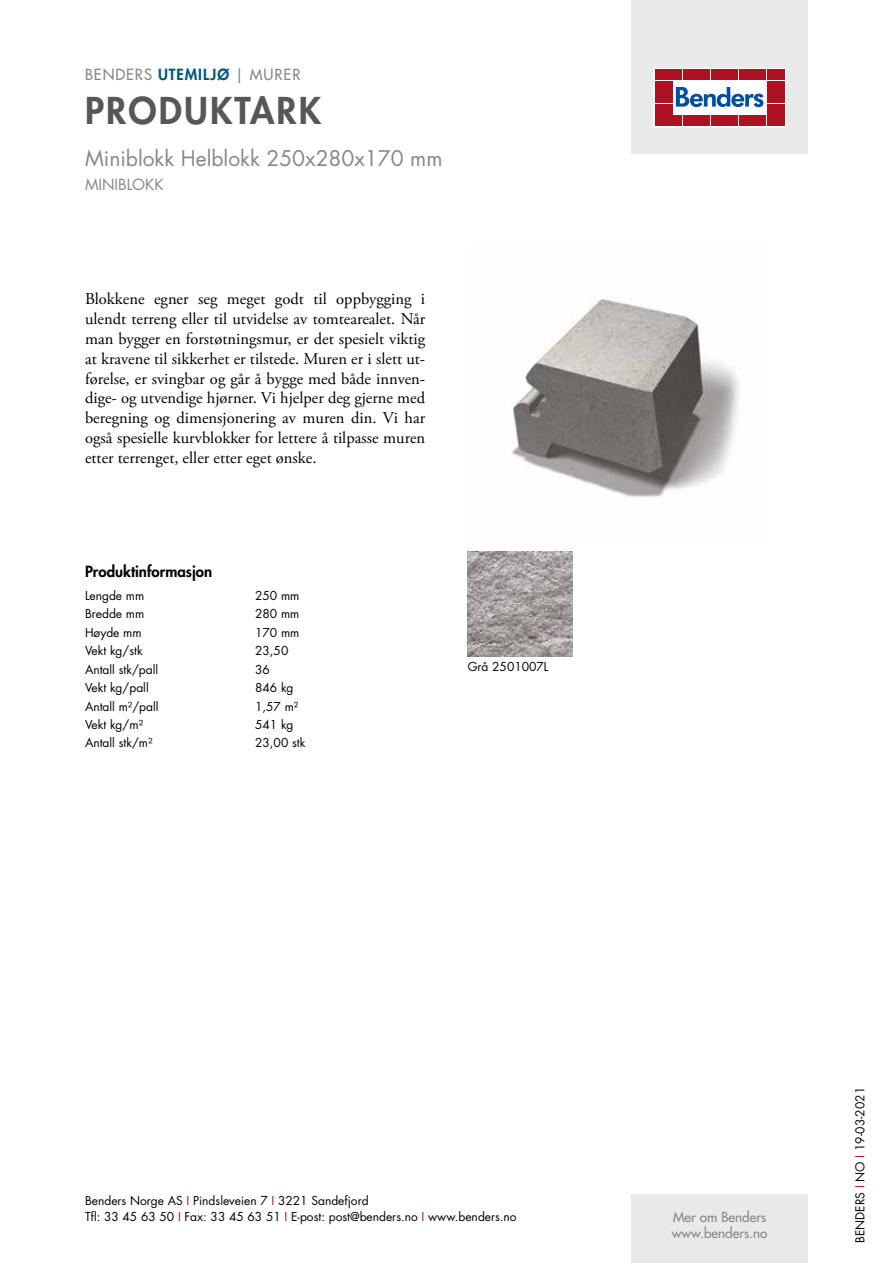
<style>
.page{position:relative;width:893px;height:1263px;background:#fff}
.page>*{position:absolute;margin:0;border:0;box-sizing:border-box;transform-origin:0 0}
.t1{font:800 36px "Futura Std";letter-spacing:.06em;color:#575756}
.t2{font:21px "Futura Std";color:#878787}
.t3{font:16.5px/19.8px "Adobe Garamond Pro";color:#000;text-align:justify}
.t4{font:500 15px "Futura Std";letter-spacing:.06em;color:#878787}
.t5{font:800 15px "Futura Std";color:#000}
.t6{font:15px "Futura Std";color:#878787}
.t7{font:500 13.5px/16.2px "Futura Std";color:#878787}
.t8{font:12px/16.5px "Futura Std";color:#000}
.s1{font-weight:800;color:#00577c}
.s2{color:#ae1122}
</style>
<div class="page">
<div style="left:631px;top:0;width:177px;height:153px;background:#e9e9e9"></div>
<div style="left:631px;top:1195px;width:177px;height:68px;background:#e9e9e9"></div>
<svg style="left:656px;top:70px;width:128px;height:55px;background:#ebc5ca"></svg>
<div style="left:654px;top:68px;width:132px;height:59px;border:1px solid #fff"></div>
<div style="left:655px;top:70px;width:8px;height:10px;background:#ae1122"></div>
<div style="left:664px;top:70px;width:8px;height:10px;background:#ae1122"></div>
<div style="left:655px;top:81px;width:8px;height:10px;background:#ae1122"></div>
<div style="left:664px;top:81px;width:8px;height:10px;background:#ae1122"></div>
<div style="left:655px;top:93px;width:8px;height:10px;background:#ae1122"></div>
<div style="left:664px;top:93px;width:8px;height:10px;background:#ae1122"></div>
<div style="left:655px;top:104px;width:8px;height:11px;background:#ae1122"></div>
<div style="left:664px;top:104px;width:8px;height:11px;background:#ae1122"></div>
<div style="left:655px;top:116px;width:8px;height:10px;background:#ae1122"></div>
<div style="left:664px;top:116px;width:8px;height:10px;background:#ae1122"></div>
<div style="left:674px;top:70px;width:8px;height:10px;background:#ae1122"></div>
<div style="left:683px;top:70px;width:8px;height:10px;background:#ae1122"></div>
<div style="left:692px;top:70px;width:8px;height:10px;background:#ae1122"></div>
<div style="left:702px;top:70px;width:8px;height:10px;background:#ae1122"></div>
<div style="left:711px;top:70px;width:8px;height:10px;background:#ae1122"></div>
<div style="left:720px;top:70px;width:8px;height:10px;background:#ae1122"></div>
<div style="left:730px;top:70px;width:8px;height:10px;background:#ae1122"></div>
<div style="left:739px;top:70px;width:8px;height:10px;background:#ae1122"></div>
<div style="left:748px;top:70px;width:8px;height:10px;background:#ae1122"></div>
<div style="left:758px;top:70px;width:8px;height:10px;background:#ae1122"></div>
<div style="left:674px;top:116px;width:8px;height:10px;background:#ae1122"></div>
<div style="left:683px;top:116px;width:8px;height:10px;background:#ae1122"></div>
<div style="left:692px;top:116px;width:8px;height:10px;background:#ae1122"></div>
<div style="left:702px;top:116px;width:8px;height:10px;background:#ae1122"></div>
<div style="left:711px;top:116px;width:8px;height:10px;background:#ae1122"></div>
<div style="left:720px;top:116px;width:8px;height:10px;background:#ae1122"></div>
<div style="left:730px;top:116px;width:8px;height:10px;background:#ae1122"></div>
<div style="left:739px;top:116px;width:8px;height:10px;background:#ae1122"></div>
<div style="left:748px;top:116px;width:8px;height:10px;background:#ae1122"></div>
<div style="left:758px;top:116px;width:8px;height:10px;background:#ae1122"></div>
<div style="left:767px;top:70px;width:8px;height:10px;background:#ae1122"></div>
<div style="left:776px;top:70px;width:8px;height:10px;background:#ae1122"></div>
<div style="left:767px;top:81px;width:8px;height:10px;background:#ae1122"></div>
<div style="left:776px;top:81px;width:8px;height:10px;background:#ae1122"></div>
<div style="left:767px;top:93px;width:8px;height:10px;background:#ae1122"></div>
<div style="left:776px;top:93px;width:8px;height:10px;background:#ae1122"></div>
<div style="left:767px;top:104px;width:8px;height:11px;background:#ae1122"></div>
<div style="left:776px;top:104px;width:8px;height:11px;background:#ae1122"></div>
<div style="left:767px;top:116px;width:8px;height:10px;background:#ae1122"></div>
<div style="left:776px;top:116px;width:8px;height:10px;background:#ae1122"></div>
<svg style="left:676px;top:87px;width:87px;height:20px;background:#89add2"></svg>
<img style="left:512px;top:299px;width:227px;height:198px">
<img style="left:468px;top:552px;width:105px;height:105px">
<p class="t4" style="left:85px;top:65px;width:217px">BENDERS <span class="s1">UTEMILJØ</span> | MURER</p>
<h1 class="t1" style="left:85px;top:87px;width:238px">PRODUKTARK</h1>
<p class="t2" style="left:85px;top:144px;width:359px">Miniblokk Helblokk 250x280x170 mm</p>
<p class="t6" style="left:85px;top:175px;width:80px">MINIBLOKK</p>
<p class="t3" style="left:85px;top:290px;width:342px">Blokkene egner seg meget godt til oppbygging i ulendt terreng eller til utvidelse av tomtearealet. Når man bygger en forstøtningsmur, er det spesielt viktig at kravene til sikkerhet er tilstede. Muren er i slett ut&shy;førelse, er svingbar og går å bygge med både innven&shy;dige- og utvendige hjørner. Vi hjelper deg gjerne med beregning og dimensjonering av muren din. Vi har også spesielle kurvblokker for lettere å tilpasse muren etter terrenget, eller etter eget ønske.</p>
<p class="t5" style="left:85px;top:562px;width:129px">Produktinformasjon</p>
<p class="t8" style="left:85px;top:587px;width:61px">Lengde mm</p>
<p class="t8" style="left:255px;top:587px;width:46px">250 mm</p>
<p class="t8" style="left:85px;top:606px;width:61px">Bredde mm</p>
<p class="t8" style="left:255px;top:606px;width:46px">280 mm</p>
<p class="t8" style="left:85px;top:624px;width:58px">Høyde mm</p>
<p class="t8" style="left:255px;top:624px;width:46px">170 mm</p>
<p class="t8" style="left:85px;top:643px;width:59px">Vekt kg/stk</p>
<p class="t8" style="left:255px;top:643px;width:35px">23,50</p>
<p class="t8" style="left:85px;top:661px;width:75px">Antall stk/pall</p>
<p class="t8" style="left:255px;top:661px;width:16px">36</p>
<p class="t8" style="left:85px;top:680px;width:65px">Vekt kg/pall</p>
<p class="t8" style="left:255px;top:680px;width:40px">846 kg</p>
<p class="t8" style="left:85px;top:698px;width:75px">Antall m²/pall</p>
<p class="t8" style="left:255px;top:698px;width:45px">1,57 m²</p>
<p class="t8" style="left:85px;top:716px;width:60px">Vekt kg/m²</p>
<p class="t8" style="left:255px;top:716px;width:40px">541 kg</p>
<p class="t8" style="left:85px;top:735px;width:69px">Antall stk/m²</p>
<p class="t8" style="left:255px;top:735px;width:52px">23,00 stk</p>
<p class="t8" style="left:468px;top:659px;width:82px">Grå 2501007L</p>
<p class="t8" style="left:85px;top:1192px;width:433px">Benders Norge AS <span class="s2">I</span> Pindsleveien 7 <span class="s2">I</span> 3221 Sandefjord<br>Tfl: 33 45 63 50 <span class="s2">I</span> Fax: 33 45 63 51 <span class="s2">I</span> E-post: post@benders.no <span class="s2">I</span> www.benders.no</p>
<p class="t7" style="left:672px;top:1209px;width:97px">Mer om Benders www.benders.no</p>
<p class="t8" style="left:852px;top:1243px;width:157px;rotate:-90deg">BENDERS <span class="s2">I</span> NO <span class="s2">I</span> 19-03-2021</p>
</div>
